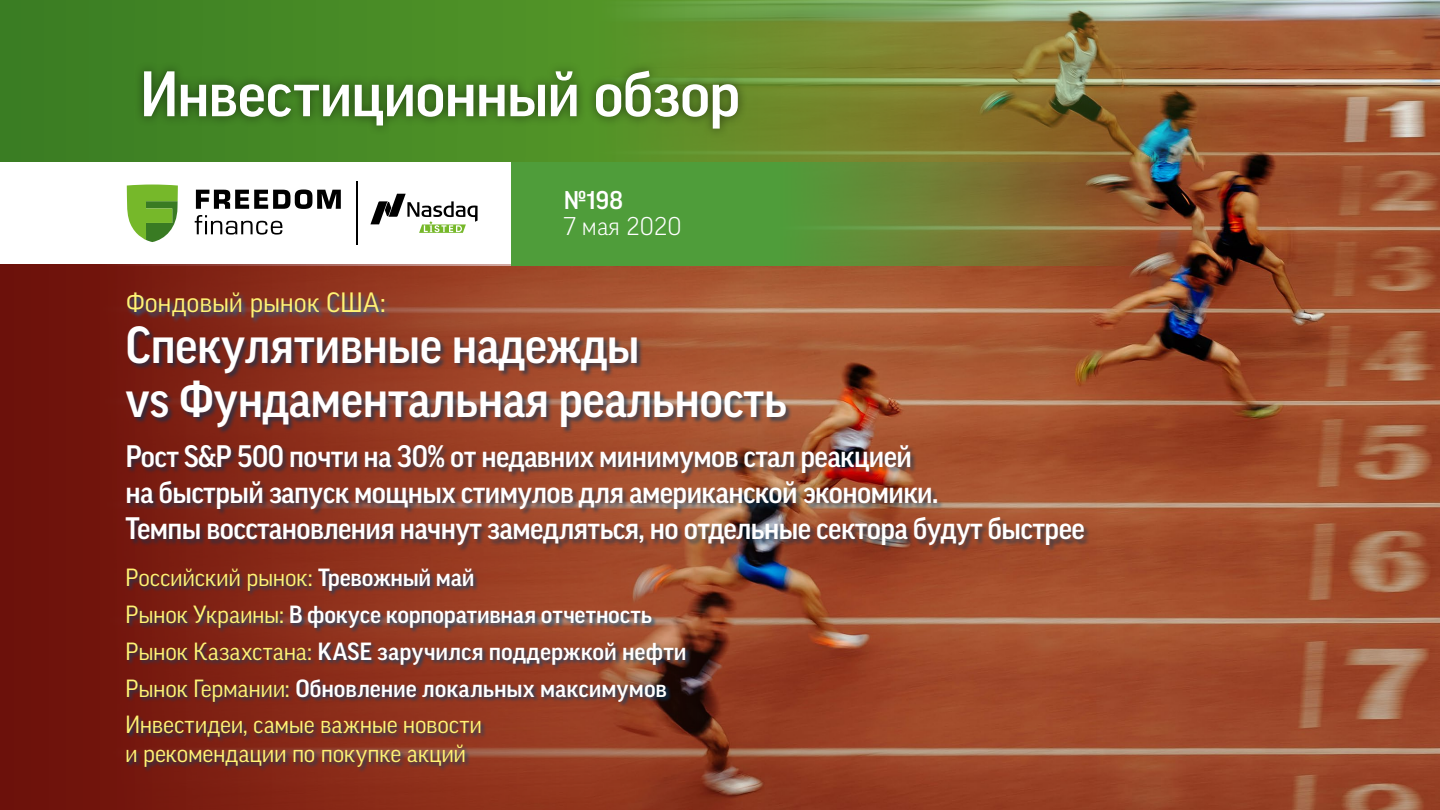
<style>
.page{position:relative;width:1440px;height:810px;background:#fff}
.page>*{position:absolute;margin:0;border:0;box-sizing:border-box;transform-origin:0 0}
.t1{font:500 61.88px "Good Pro";letter-spacing:-.015em;color:#fff}
.t2{font:500 50.25px/54px "Good Pro";letter-spacing:-.01em;color:#fff}
.t3{font:500 30px/36px "Good Pro";letter-spacing:-.02em;color:#fff}
.t4{font:27px "Good Pro";letter-spacing:-.005em;color:#fff374}
.t5{font:300 24.75px "Good Pro";color:#fff}
.t6{font:500 24.75px "Good Pro";color:#fff}
.t7{font:500 24px "Good Pro";letter-spacing:-.005em;color:#fff}
.t8{font:24px/28.8px "Good Pro";letter-spacing:-.005em;color:#fff374}
.s1{font-weight:500;color:#fff}
.s2{font-weight:400;color:#fff374}
</style>
<div class="page">
<img style="left:0;top:0;width:1440px;height:810px">
<p class="t1" style="left:140px;top:59px;width:602px">Инвестиционный обзор</p>
<p class="t4" style="left:126px;top:287px;width:261px">Фондовый рынок США:</p>
<p class="t6" style="left:564px;top:186px;width:61px">№198</p>
<p class="t5" style="left:564px;top:212px;width:119px">7 мая 2020</p>
<p class="t2" style="left:125px;top:318px;width:663px">Спекулятивные надежды<br>vs Фундаментальная реальность</p>
<p class="t3" style="left:125px;top:438px;width:961px">Рост S&amp;P 500 почти на 30% от недавних минимумов стал реакцией<br>на быстрый запуск мощных стимулов для американской экономики.<br>Темпы восстановления начнут замедляться, но отдельные сектора будут быстрее</p>
<p class="t8" style="left:125px;top:563px;width:351px">Российский рынок: <span class="s1">Тревожный май</span></p>
<p class="t7" style="left:125px;top:601px;width:528px"><span class="s2">Рынок Украины:</span> В фокусе корпоративная отчетность</p>
<p class="t7" style="left:125px;top:638px;width:563px"><span class="s2">Рынок Казахстана:</span> KASE заручился поддержкой нефти</p>
<p class="t7" style="left:125px;top:674px;width:543px"><span class="s2">Рынок Германии:</span> Обновление локальных максимумов</p>
<p class="t8" style="left:125px;top:710px;width:359px">Инвестидеи, самые важные новости и рекомендации по покупке акций</p>
</div>
